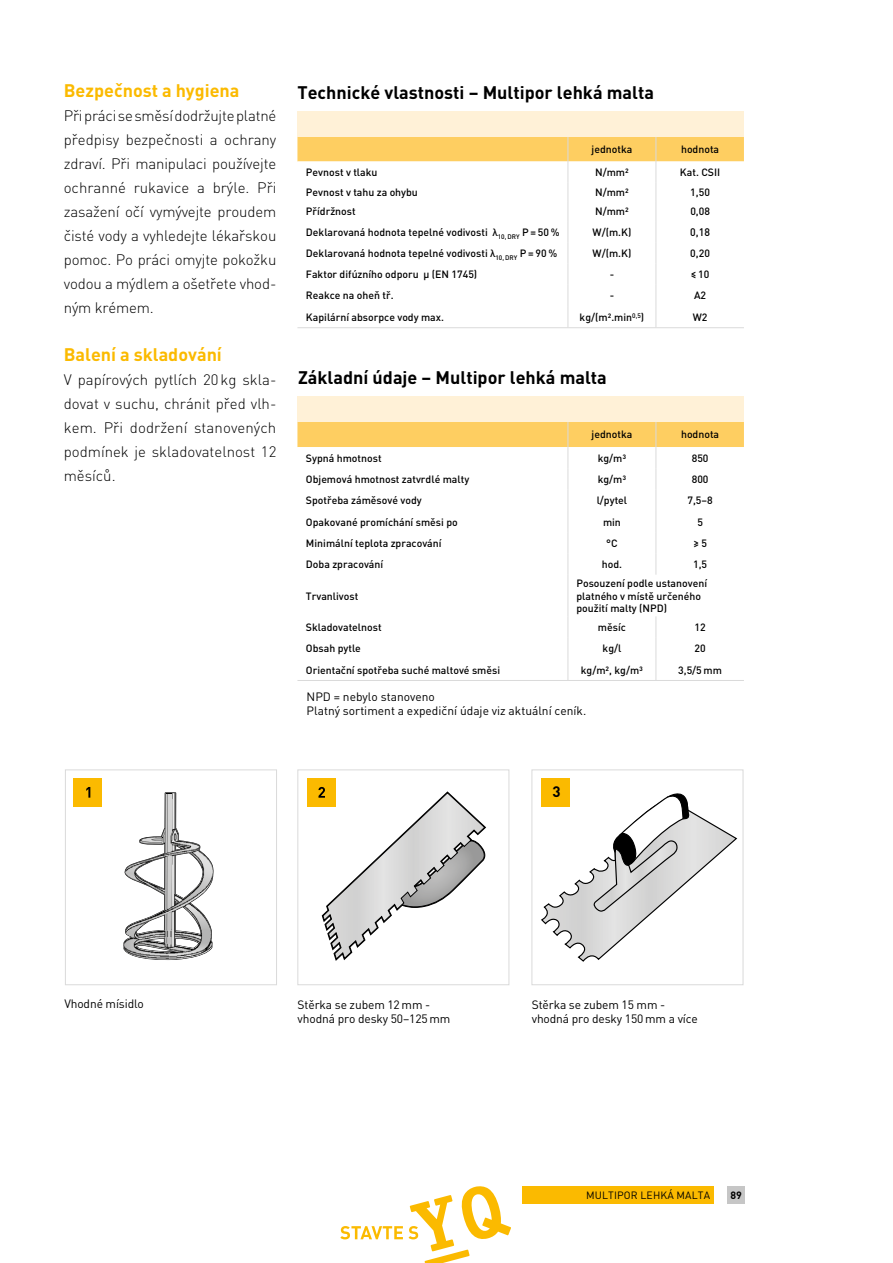
<style>
.page{position:relative;width:893px;height:1263px;background:#fff}
.page>*{position:absolute;margin:0;border:0;box-sizing:border-box;transform-origin:0 0}
.t1{font:700 18px "DIN Pro";color:#000}
.t2{font:700 18px "DIN Pro";color:#fbba00}
.t3{font:300 15px/24px "DIN Pro";letter-spacing:-.005em;color:#000;text-align:justify}
.t4{font:700 15px "DIN Pro";color:#000}
.t5{font:12px/14.4px "DIN Pro";letter-spacing:-.01em;color:#000}
.t6{font:500 10.8px "DIN Pro";color:#000}
.t7{font:500 10.5px/12.6px "DIN Pro";color:#000}
.t8{font:10.5px "DIN Pro";letter-spacing:.01em;color:#000}
.t9{font:700 10.5px "DIN Pro";color:#000}
</style>
<div class="page">
<div style="left:728px;top:1186px;width:17px;height:17px;background:#c6c6c6"></div>
<div style="left:522px;top:1186px;width:192px;height:17px;background:#fbba00"></div>
<svg style="left:297px;top:136px;width:447px;height:191px"></svg>
<hr style="left:297px;top:327px;width:447px;height:1px;background:#dadada">
<div style="left:297px;top:111px;width:447px;height:25px;background:#fff1d7"></div>
<svg style="left:297px;top:422px;width:447px;height:153px"></svg>
<hr style="left:568px;top:575px;width:1px;height:41px;background:#dadada">
<svg style="left:568px;top:616px;width:1px;height:64px"></svg>
<svg style="left:656px;top:616px;width:1px;height:64px"></svg>
<hr style="left:297px;top:680px;width:447px;height:1px;background:#dadada">
<div style="left:297px;top:396px;width:447px;height:26px;background:#fff1d7"></div>
<svg style="left:123px;top:792px;width:60px;height:168px"></svg>
<img style="left:169px;top:793px;width:44px;height:166px">
<img style="left:124px;top:852px;width:45px;height:107px">
<div style="left:65px;top:769px;width:212px;height:216px;border:1px solid #dadada"></div>
<div style="left:297px;top:769px;width:212px;height:216px;border:1px solid #dadada"></div>
<div style="left:531px;top:769px;width:212px;height:216px;border:1px solid #dadada"></div>
<div style="left:74px;top:778px;width:28px;height:28px;background:#fbba00"></div>
<svg style="left:86px;top:787px;width:4px;height:11px"></svg>
<svg style="left:541px;top:793px;width:196px;height:169px"></svg>
<div style="left:308px;top:778px;width:28px;height:28px;background:#fbba00"></div>
<svg style="left:318px;top:787px;width:168px;height:174px"></svg>
<div style="left:542px;top:778px;width:28px;height:28px;background:#fbba00"></div>
<svg style="left:340px;top:1186px;width:171px;height:77px"></svg>
<h1 class="t2" style="left:64px;top:79px;width:177px">Bezpečnost a hygiena</h1>
<p class="t3" style="left:64px;top:103px;width:214px">Při práci se směsí dodržujte platné předpisy bezpečnosti a ochrany zdraví. Při manipulaci používejte ochranné rukavice a brýle. Při zasažení očí vymývejte proudem čisté vody a vyhledejte lékařskou pomoc. Po práci omyjte pokožku vodou a mýdlem a ošetřete vhod&shy;ným krémem.</p>
<h1 class="t2" style="left:64px;top:343px;width:160px">Balení a skladování</h1>
<h2 class="t3" style="left:64px;top:367px;width:214px">V papírových pytlích 20kg skla&shy;dovat v suchu, chránit před vlh&shy;kem. Při dodržení stanovených podmínek je skladovatelnost 12 měsíců.</h2>
<h1 class="t1" style="left:297px;top:80px;width:358px">Technické vlastnosti – Multipor lehká malta</h1>
<p class="t7" style="left:592px;top:142px;width:42px">jednotka</p>
<p class="t7" style="left:681px;top:142px;width:40px">hodnota</p>
<p class="t7" style="left:306px;top:166px;width:73px">Pevnost v tlaku</p>
<p class="t7" style="left:595px;top:166px;width:35px">N/mm²</p>
<p class="t7" style="left:680px;top:166px;width:42px">Kat. CSII</p>
<p class="t7" style="left:306px;top:186px;width:113px">Pevnost v tahu za ohybu</p>
<p class="t7" style="left:595px;top:186px;width:35px">N/mm²</p>
<p class="t7" style="left:690px;top:186px;width:21px">1,50</p>
<p class="t7" style="left:306px;top:205px;width:51px">Přídržnost</p>
<p class="t7" style="left:595px;top:205px;width:35px">N/mm²</p>
<p class="t7" style="left:690px;top:205px;width:21px">0,08</p>
<p class="t7" style="left:306px;top:225px;width:255px">Deklarovaná hodnota tepelné vodivosti λ<sub>10,</sub> <sub>DRY</sub> P = 50 %</p>
<p class="t7" style="left:592px;top:225px;width:40px">W/(m.K)</p>
<p class="t6" style="left:690px;top:225px;width:21px">0,18</p>
<p class="t7" style="left:306px;top:247px;width:253px">Deklarovaná hodnota tepelné vodivosti λ<sub>10,</sub> <sub>DRY</sub> P = 90 %</p>
<p class="t7" style="left:592px;top:247px;width:40px">W/(m.K)</p>
<p class="t7" style="left:690px;top:247px;width:21px">0,20</p>
<p class="t7" style="left:306px;top:268px;width:173px">Faktor difúzního odporu μ (EN 1745)</p>
<p class="t7" style="left:610px;top:268px;width:6px">-</p>
<p class="t7" style="left:691px;top:268px;width:20px">≤10</p>
<p class="t7" style="left:306px;top:289px;width:89px">Reakce na oheň tř.</p>
<p class="t7" style="left:610px;top:289px;width:6px">-</p>
<p class="t7" style="left:694px;top:289px;width:14px">A2</p>
<p class="t7" style="left:306px;top:310px;width:140px">Kapilární absorpce vody max.</p>
<p class="t7" style="left:580px;top:310px;width:66px">kg/(m².min<sup>0,5</sup>)</p>
<p class="t7" style="left:693px;top:310px;width:16px">W2</p>
<h1 class="t1" style="left:298px;top:366px;width:310px">Základní údaje – Multipor lehká malta</h1>
<p class="t7" style="left:592px;top:428px;width:42px">jednotka</p>
<p class="t7" style="left:681px;top:428px;width:40px">hodnota</p>
<p class="t7" style="left:306px;top:451px;width:77px">Sypná hmotnost</p>
<p class="t7" style="left:598px;top:451px;width:30px">kg/m³</p>
<p class="t7" style="left:692px;top:451px;width:18px">850</p>
<p class="t7" style="left:306px;top:473px;width:165px">Objemová hmotnost zatvrdlé malty</p>
<p class="t7" style="left:598px;top:473px;width:30px">kg/m³</p>
<p class="t7" style="left:692px;top:473px;width:18px">800</p>
<p class="t7" style="left:306px;top:494px;width:117px">Spotřeba záměsové vody</p>
<p class="t7" style="left:597px;top:494px;width:32px">l/pytel</p>
<p class="t7" style="left:687px;top:494px;width:27px">7,5–8</p>
<p class="t7" style="left:306px;top:515px;width:153px">Opakované promíchání směsi po</p>
<p class="t7" style="left:603px;top:515px;width:19px">min</p>
<p class="t7" style="left:697px;top:515px;width:7px">5</p>
<p class="t7" style="left:306px;top:536px;width:137px">Minimální teplota zpracování</p>
<p class="t7" style="left:606px;top:536px;width:13px">°C</p>
<p class="t7" style="left:693px;top:536px;width:15px">≥ 5</p>
<p class="t7" style="left:306px;top:558px;width:79px">Doba zpracování</p>
<p class="t7" style="left:602px;top:558px;width:22px">hod.</p>
<p class="t7" style="left:693px;top:558px;width:16px">1,5</p>
<p class="t7" style="left:306px;top:589px;width:54px">Trvanlivost</p>
<p class="t7" style="left:576px;top:577px;width:132px">Posouzení podle ustanovení platného v místě určeného použití malty (NPD)</p>
<p class="t7" style="left:306px;top:621px;width:77px">Skladovatelnost</p>
<p class="t7" style="left:598px;top:621px;width:29px">měsíc</p>
<p class="t7" style="left:695px;top:621px;width:13px">12</p>
<p class="t7" style="left:306px;top:642px;width:56px">Obsah pytle</p>
<p class="t7" style="left:603px;top:642px;width:20px">kg/l</p>
<p class="t7" style="left:695px;top:642px;width:13px">20</p>
<p class="t7" style="left:306px;top:663px;width:196px">Orientační spotřeba suché maltové směsi</p>
<p class="t7" style="left:581px;top:663px;width:64px">kg/m², kg/m³</p>
<p class="t7" style="left:678px;top:663px;width:45px">3,5/5 mm</p>
<p class="t5" style="left:307px;top:689px;width:281px">NPD = nebylo stanoveno<br>Platný sortiment a expediční údaje viz aktuální ceník.</p>
<h2 class="t4" style="left:553px;top:782px;width:10px">3</h2>
<p class="t5" style="left:64px;top:996px;width:81px">Vhodné mísidlo</p>
<p class="t5" style="left:298px;top:997px;width:154px">Stěrka se zubem 12 mm - vhodná pro desky 50–125 mm</p>
<p class="t5" style="left:532px;top:997px;width:168px">Stěrka se zubem 15 mm - vhodná pro desky 150 mm a více</p>
<p class="t8" style="left:586px;top:1188px;width:125px">MULTIPOR LEHKÁ MALTA</p>
<p class="t9" style="left:730px;top:1188px;width:13px">89</p>
</div>
